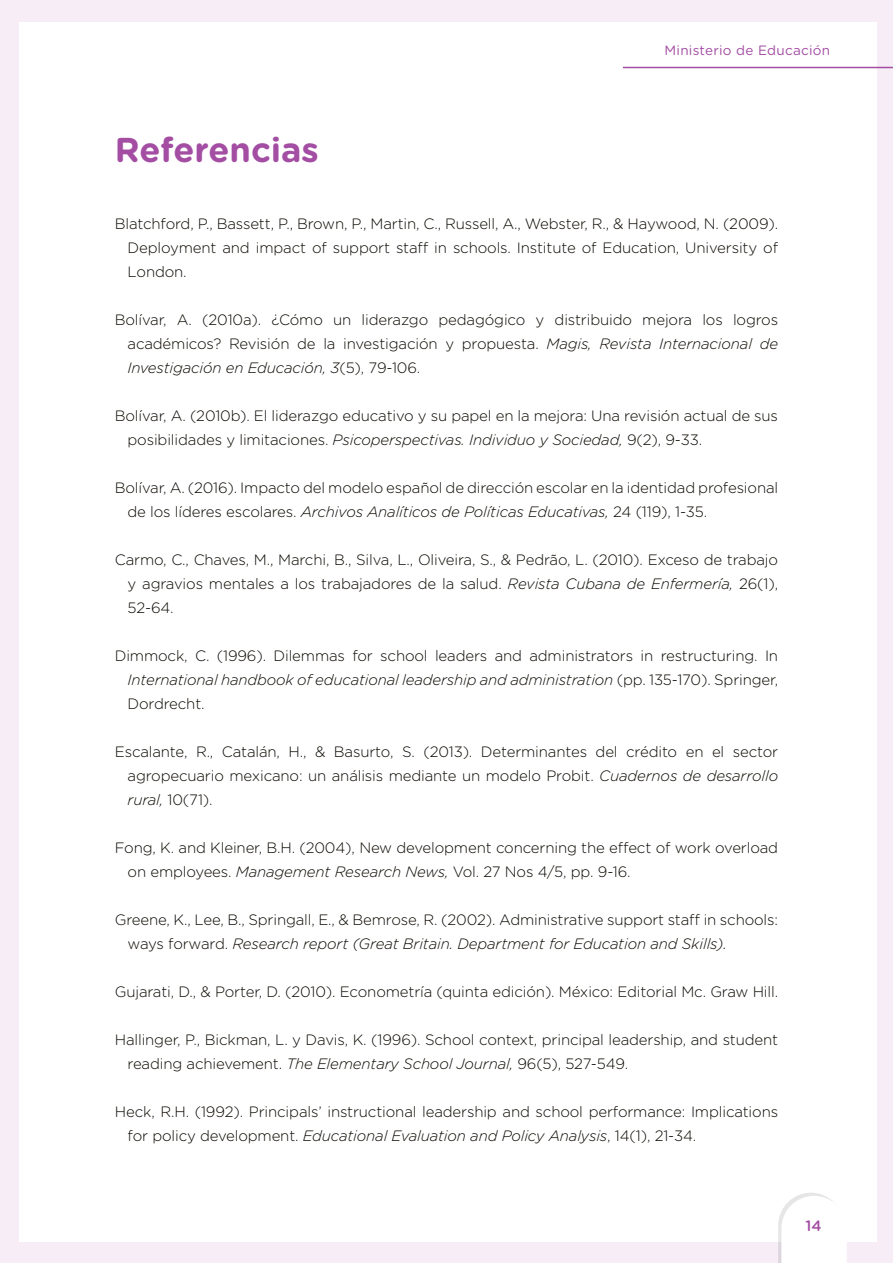
<style>
.page{position:relative;width:893px;height:1263px;background:#f6edf6}
.page>*{position:absolute;margin:0;border:0;box-sizing:border-box;transform-origin:0 0}
.t1{font:700 34.5px "Gotham Rounded";color:#a34da3}
.t2{font:300 15px/24px "Gotham Rounded";letter-spacing:-.01em;color:#0b0700}
.t3{font:500 15px "Gotham Rounded";color:#a34da3}
.t4{font:13.5px "Gotham Rounded";letter-spacing:.02em;color:#a34da3}
.s1{font-style:italic}
</style>
<div class="page">
<div style="left:19px;top:23px;width:857px;height:1219px;background:#fff"></div>
<hr style="left:623px;top:67px;width:270px;height:1px;background:#a34da3">
<svg style="left:778px;top:1193px;width:69px;height:70px"></svg>
<h1 class="t1" style="left:115px;top:124px;width:206px">Referencias</h1>
<p class="t4" style="left:664px;top:41px;width:167px">Ministerio de Educación</p>
<p class="t2" style="left:128px;top:211px;width:652px;text-align:justify;text-indent:-13px">Blatchford, P., Bassett, P., Brown, P., Martin, C., Russell, A., Webster, R., &amp; Haywood, N. (2009).<br>Deployment and impact of support staff in schools. Institute of Education, University of London.</p>
<p class="t2" style="left:128px;top:307px;width:652px;text-align:justify;text-indent:-13px">Bolívar, A. (2010a). ¿Cómo un liderazgo pedagógico y distribuido mejora los logros académicos? Revisión de la investigación y propuesta. <span class="s1">Magis, Revista Internacional de Investigación en Educación, 3</span>(5), 79-106.</p>
<p class="t2" style="left:128px;top:403px;width:652px;text-indent:-13px">Bolívar, A. (2010b). El liderazgo educativo y su papel en la mejora: Una revisión actual de sus posibilidades y limitaciones. <span class="s1">Psicoperspectivas. Individuo y Sociedad,</span> 9(2), 9-33.</p>
<p class="t2" style="left:128px;top:475px;width:652px;text-indent:-13px">Bolívar, A. (2016). Impacto del modelo español de dirección escolar en la identidad profesional de los líderes escolares. <span class="s1">Archivos Analíticos de Políticas Educativas,</span> 24 (119), 1-35.</p>
<p class="t2" style="left:128px;top:547px;width:652px;text-align:justify;text-indent:-13px">Carmo, C., Chaves, M., Marchi, B., Silva, L., Oliveira, S., &amp; Pedrão, L. (2010). Exceso de trabajo y agravios mentales a los trabajadores de la salud. <span class="s1">Revista Cubana de Enfermería,</span> 26(1), 52-64.</p>
<p class="t2" style="left:128px;top:643px;width:652px;text-align:justify;text-indent:-13px">Dimmock, C. (1996). Dilemmas for school leaders and administrators in restructuring. In <span class="s1">International handbook of educational leadership and administration</span> (pp. 135-170). Springer, Dordrecht.</p>
<p class="t2" style="left:128px;top:739px;width:652px;text-align:justify;text-indent:-13px">Escalante, R., Catalán, H., &amp; Basurto, S. (2013). Determinantes del crédito en el sector agropecuario mexicano: un análisis mediante un modelo Probit. <span class="s1">Cuadernos de desarrollo rural,</span> 10(71).</p>
<p class="t2" style="left:128px;top:835px;width:652px;text-indent:-13px">Fong, K. and Kleiner, B.H. (2004), New development concerning the effect of work overload on employees. <span class="s1">Management Research News,</span> Vol. 27 Nos 4/5, pp. 9-16.</p>
<p class="t2" style="left:128px;top:907px;width:652px;text-indent:-13px">Greene, K., Lee, B., Springall, E., &amp; Bemrose, R. (2002). Administrative support staff in schools: ways forward. <span class="s1">Research report (Great Britain. Department for Education and Skills).</span></p>
<p class="t2" style="left:115px;top:979px;width:665px">Gujarati, D., &amp; Porter, D. (2010). Econometría (quinta edición). México: Editorial Mc. Graw Hill.</p>
<p class="t2" style="left:128px;top:1027px;width:652px;text-indent:-13px">Hallinger, P., Bickman, L. y Davis, K. (1996). School context, principal leadership, and student reading achievement. <span class="s1">The Elementary School Journal,</span> 96(5), 527-549.</p>
<p class="t2" style="left:128px;top:1099px;width:652px;text-indent:-13px">Heck, R.H. (1992). Principals’ instructional leadership and school performance: Implications for policy development. <span class="s1">Educational Evaluation and Policy Analysis</span>, 14(1), 21-34.</p>
<p class="t3" style="left:791px;top:1212px;width:40px">- 14 -</p>
<p class="t3" style="left:805px;top:1215px;width:18px">14</p>
</div>
